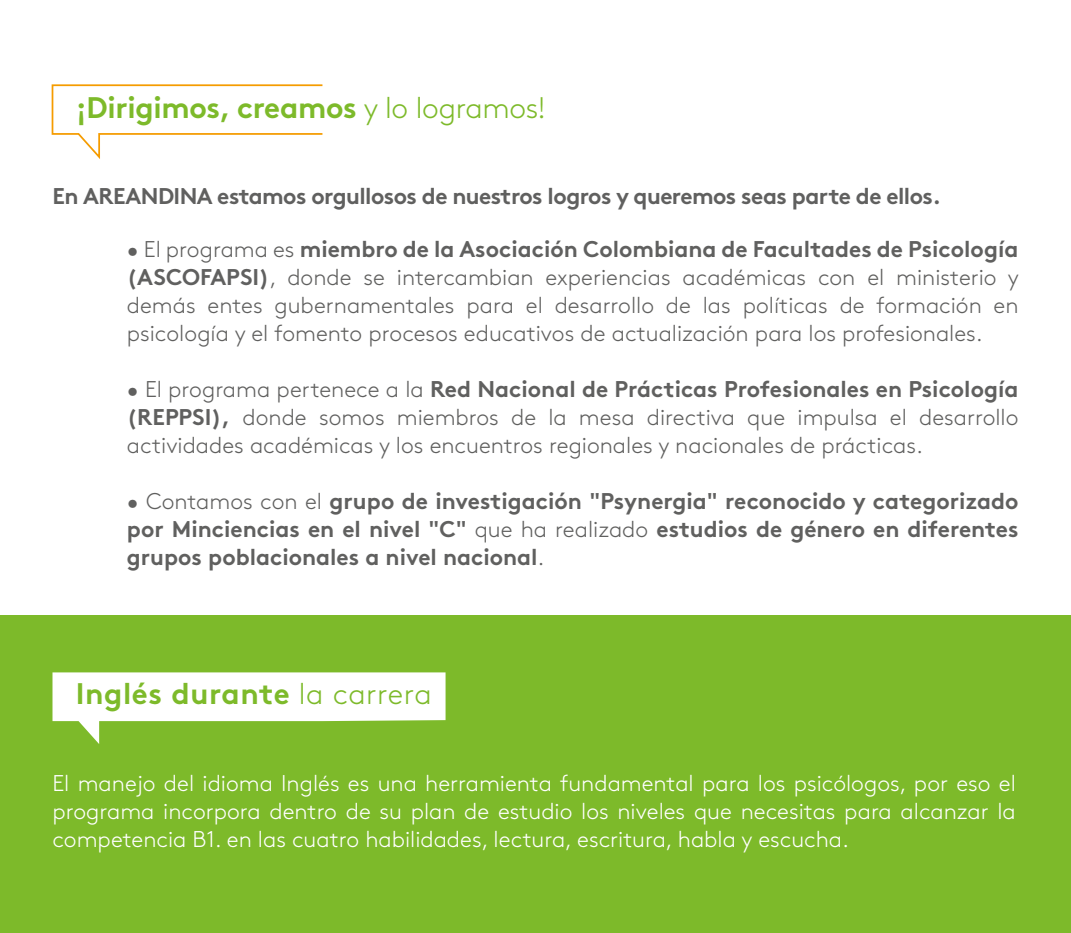
<style>
.page{position:relative;width:1071px;height:933px;background:#fff}
.page>*{position:absolute;margin:0;border:0;box-sizing:border-box;transform-origin:0 0}
.t1{font:700 29.75px "Brown Std";letter-spacing:-.01em;color:#7dba2a}
.t2{font:700 29.75px "Brown Std";letter-spacing:.02em;color:#7dba2a}
.t3{font:300 22.75px/28px "Brown Std";color:#60605f;text-align:justify}
.t4{font:700 22.75px/28px "Brown Std";letter-spacing:-.025em;color:#60605f;text-align:justify}
.t5{font:300 22.75px/28px "Brown Std";color:#fff;text-align:justify}
.s1{font-weight:300}
.s2{font-weight:700}
</style>
<div class="page">
<div style="left:0;top:615px;width:1071px;height:318px;background:#7dba2a"></div>
<svg style="left:52px;top:672px;width:394px;height:72px"></svg>
<svg style="left:51px;top:84px;width:272px;height:75px"></svg>
<h1 class="t1" style="left:76px;top:89px;width:471px">¡Dirigimos, creamos <span class="s1">y lo logramos!</span></h1>
<p class="t4" style="left:52px;top:182px;width:890px">En AREANDINA estamos orgullosos de nuestros logros y queremos seas parte de ellos.</p>
<p class="t3" style="left:127px;top:235px;width:893px">• El programa es <span class="s2">miembro de la Asociación Colombiana de Facultades de Psicología (ASCOFAPSI)</span>, donde se intercambian experiencias académicas con el ministerio y demás entes gubernamentales para el desarrollo de las políticas de formación en psicología y el fomento procesos educativos de actualización para los profesionales.</p>
<p class="t3" style="left:127px;top:375px;width:893px">• El programa pertenece a la <span class="s2">Red Nacional de Prácticas Profesionales en Psicología (REPPSI),</span> donde somos miembros de la mesa directiva que impulsa el desarrollo actividades académicas y los encuentros regionales y nacionales de prácticas.</p>
<p class="t4" style="left:127px;top:487px;width:893px"><span class="s1">• Contamos con el</span> grupo de investigación "Psynergia" reconocido y categorizado por Minciencias en el nivel "C" <span class="s1">que ha realizado</span> estudios de género en diferentes grupos poblacionales a nivel nacional<span class="s1">.</span></p>
<h1 class="t2" style="left:76px;top:675px;width:358px">Inglés durante <span class="s1">la carrera</span></h1>
<p class="t5" style="left:52px;top:769px;width:965px">El manejo del idioma Inglés es una herramienta fundamental para los psicólogos, por eso el programa incorpora dentro de su plan de estudio los niveles que necesitas para alcanzar la competencia B1. en las cuatro habilidades, lectura, escritura, habla y escucha.</p>
</div>
